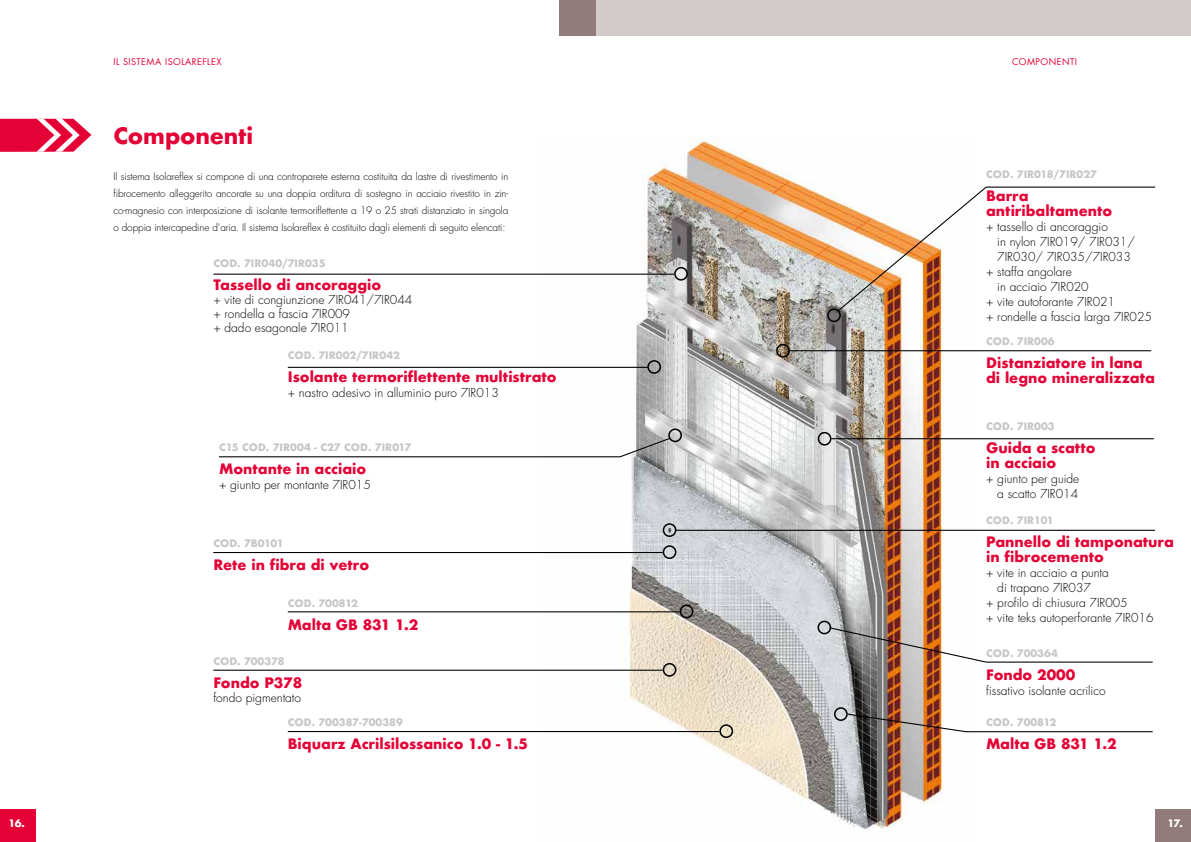
<style>
.page{position:relative;width:1191px;height:842px;background:#fff}
.page>*{position:absolute;margin:0;border:0;box-sizing:border-box;transform-origin:0 0}
.t1{font:700 22px "Futura";letter-spacing:-.01em;color:#e40135}
.t2{font:700 14px/15px "Futura";color:#e40135}
.t3{font:300 12px/14px "Futura Std";color:#000;text-align:right}
.t4{font:300 10px/17px "Futura Std";letter-spacing:-.01em;color:#000;text-align:justify}
.t5{font:700 10px "Futura";color:#c6c6c6}
.t6{font:700 10px "Futura";color:#fff}
.t7{font:9px "Futura Std";letter-spacing:.05em;color:#e40135}
</style>
<div class="page">
<div style="left:0;top:809px;width:36px;height:33px;background:#e40135"></div>
<div style="left:1155px;top:809px;width:36px;height:33px;background:#927b7b"></div>
<div style="left:559px;top:0;width:632px;height:36px;background:#d3caca"></div>
<div style="left:559px;top:0;width:36px;height:36px;background:#927b7b"></div>
<svg style="left:0;top:119px;width:91px;height:33px"></svg>
<img style="left:540px;top:137px;width:435px;height:693px">
<div style="left:674px;top:267px;width:14px;height:14px;border:2px solid #000;border-radius:50%"></div>
<div style="left:776px;top:344px;width:14px;height:14px;border:2px solid #000;border-radius:50%"></div>
<div style="left:827px;top:308px;width:14px;height:14px;border:2px solid #000;border-radius:50%"></div>
<hr style="left:213px;top:274px;width:461px;height:1px;background:#000">
<div style="left:817px;top:432px;width:14px;height:14px;border:2px solid #000;border-radius:50%"></div>
<div style="left:662px;top:523px;width:14px;height:14px;border:2px solid #000;border-radius:50%"></div>
<div style="left:647px;top:360px;width:14px;height:14px;border:2px solid #000;border-radius:50%"></div>
<hr style="left:288px;top:367px;width:360px;height:1px;background:#000">
<div style="left:668px;top:428px;width:14px;height:14px;border:2px solid #000;border-radius:50%"></div>
<svg style="left:219px;top:437px;width:452px;height:21px"></svg>
<div style="left:679px;top:605px;width:14px;height:13px;border:2px solid #000;border-radius:50%"></div>
<hr style="left:288px;top:611px;width:391px;height:1px;background:#000">
<div style="left:662px;top:545px;width:14px;height:14px;border:2px solid #000;border-radius:50%"></div>
<hr style="left:213px;top:552px;width:449px;height:1px;background:#000">
<div style="left:662px;top:663px;width:14px;height:14px;border:2px solid #000;border-radius:50%"></div>
<hr style="left:213px;top:670px;width:449px;height:1px;background:#000">
<div style="left:719px;top:724px;width:14px;height:14px;border:2px solid #000;border-radius:50%"></div>
<hr style="left:288px;top:731px;width:431px;height:1px;background:#000">
<div style="left:817px;top:621px;width:14px;height:13px;border:2px solid #000;border-radius:50%"></div>
<div style="left:834px;top:707px;width:13px;height:14px;border:2px solid #000;border-radius:50%"></div>
<svg style="left:668px;top:528px;width:3px;height:5px"></svg>
<img style="left:846px;top:713px;width:307px;height:20px">
<svg style="left:828px;top:626px;width:325px;height:37px"></svg>
<hr style="left:675px;top:530px;width:480px;height:1px;background:#000">
<svg style="left:836px;top:186px;width:320px;height:126px"></svg>
<hr style="left:790px;top:350px;width:361px;height:1px;background:#000">
<hr style="left:831px;top:438px;width:322px;height:1px;background:#000">
<p class="t7" style="left:113px;top:56px;width:109px">IL SISTEMA ISOLAREFLEX</p>
<p class="t7" style="left:1012px;top:56px;width:66px">COMPONENTI</p>
<h1 class="t1" style="left:113px;top:120px;width:141px">Componenti</h1>
<p class="t4" style="left:113px;top:168px;width:396px">Il sistema Isolareflex si compone di una controparete esterna costituita da lastre di rivestimento in fibrocemento alleggerito ancorate su una doppia orditura di sostegno in acciaio rivestito in zin&shy;co-magnesio con interposizione di isolante termoriflettente a 19 o 25 strati distanziato in singola o doppia intercapedine d’aria. Il sistema Isolareflex è costituito dagli elementi di seguito elencati:</p>
<p class="t5" style="left:213px;top:255px;width:114px">COD. 7IR040/7IR035</p>
<p class="t2" style="left:213px;top:277px;width:169px">Tassello di ancoraggio</p>
<p class="t3" style="left:213px;top:292px;width:200px;text-align:left">+ vite di congiunzione 7IR041/7IR044 + rondella a fascia 7IR009<br>+ dado esagonale 7IR011</p>
<p class="t5" style="left:288px;top:348px;width:114px">COD. 7IR002/7IR042</p>
<p class="t2" style="left:288px;top:369px;width:270px">Isolante termoriflettente multistrato</p>
<p class="t3" style="left:288px;top:386px;width:212px">+ nastro adesivo in alluminio puro 7IR013</p>
<p class="t5" style="left:219px;top:440px;width:194px">C15 COD. 7IR004 - C27 COD. 7IR017</p>
<p class="t2" style="left:219px;top:461px;width:149px">Montante in acciaio</p>
<p class="t3" style="left:219px;top:478px;width:153px">+ giunto per montante 7IR015</p>
<p class="t5" style="left:213px;top:536px;width:72px">COD. 7B0101</p>
<p class="t2" style="left:213px;top:557px;width:157px">Rete in fibra di vetro</p>
<p class="t5" style="left:288px;top:596px;width:72px">COD. 700812</p>
<p class="t2" style="left:288px;top:618px;width:132px">Malta GB 831 1.2</p>
<p class="t5" style="left:213px;top:654px;width:73px">COD. 700378</p>
<p class="t2" style="left:213px;top:675px;width:90px">Fondo P378</p>
<p class="t3" style="left:213px;top:691px;width:89px">fondo pigmentato</p>
<p class="t5" style="left:288px;top:715px;width:116px">COD. 700387-700389</p>
<p class="t2" style="left:288px;top:736px;width:242px">Biquarz Acrilsilossanico 1.0 - 1.5</p>
<p class="t5" style="left:986px;top:167px;width:112px">COD. 7IR018/7IR027</p>
<p class="t2" style="left:986px;top:189px;width:128px">Barra antiribaltamento</p>
<p class="t3" style="left:986px;top:220px;width:123px">+ tassello di ancoraggio</p>
<p class="t3" style="left:997px;top:235px;width:139px">in nylon 7IR019/ 7IR031/</p>
<p class="t3" style="left:997px;top:250px;width:135px">7IR030/ 7IR035/7IR033</p>
<p class="t3" style="left:986px;top:265px;width:87px">+ staffa angolare</p>
<p class="t3" style="left:997px;top:280px;width:93px">in acciaio 7IR020</p>
<p class="t3" style="left:986px;top:295px;width:130px">+ vite autoforante 7IR021</p>
<p class="t3" style="left:986px;top:310px;width:167px">+ rondelle a fascia larga 7IR025</p>
<p class="t5" style="left:986px;top:334px;width:70px">COD. 7IR006</p>
<p class="t2" style="left:986px;top:355px;width:170px">Distanziatore in lana di legno mineralizzata</p>
<p class="t5" style="left:986px;top:419px;width:70px">COD. 7IR003</p>
<p class="t2" style="left:986px;top:440px;width:111px">Guida a scatto in acciaio</p>
<p class="t3" style="left:986px;top:472px;width:95px;line-height:15px">+ giunto per guide a scatto 7IR014</p>
<p class="t5" style="left:986px;top:513px;width:69px">COD. 7IR101</p>
<p class="t2" style="left:986px;top:534px;width:189px">Pannello di tamponatura in fibrocemento</p>
<p class="t3" style="left:986px;top:566px;width:124px">+ vite in acciaio a punta</p>
<p class="t3" style="left:997px;top:581px;width:95px">di trapano 7IR037</p>
<p class="t3" style="left:986px;top:596px;width:143px">+ profilo di chiusura 7IR005</p>
<p class="t3" style="left:986px;top:611px;width:169px">+ vite teks autoperforante 7IR016</p>
<p class="t5" style="left:986px;top:645px;width:73px">COD. 700364</p>
<p class="t2" style="left:986px;top:667px;width:91px">Fondo 2000</p>
<p class="t3" style="left:986px;top:683px;width:121px">fissativo isolante acrilico</p>
<p class="t5" style="left:986px;top:715px;width:72px">COD. 700812</p>
<p class="t2" style="left:986px;top:736px;width:132px">Malta GB 831 1.2</p>
<p class="t6" style="left:9px;top:816px;width:18px">16.</p>
<p class="t6" style="left:1167px;top:816px;width:17px">17.</p>
</div>
